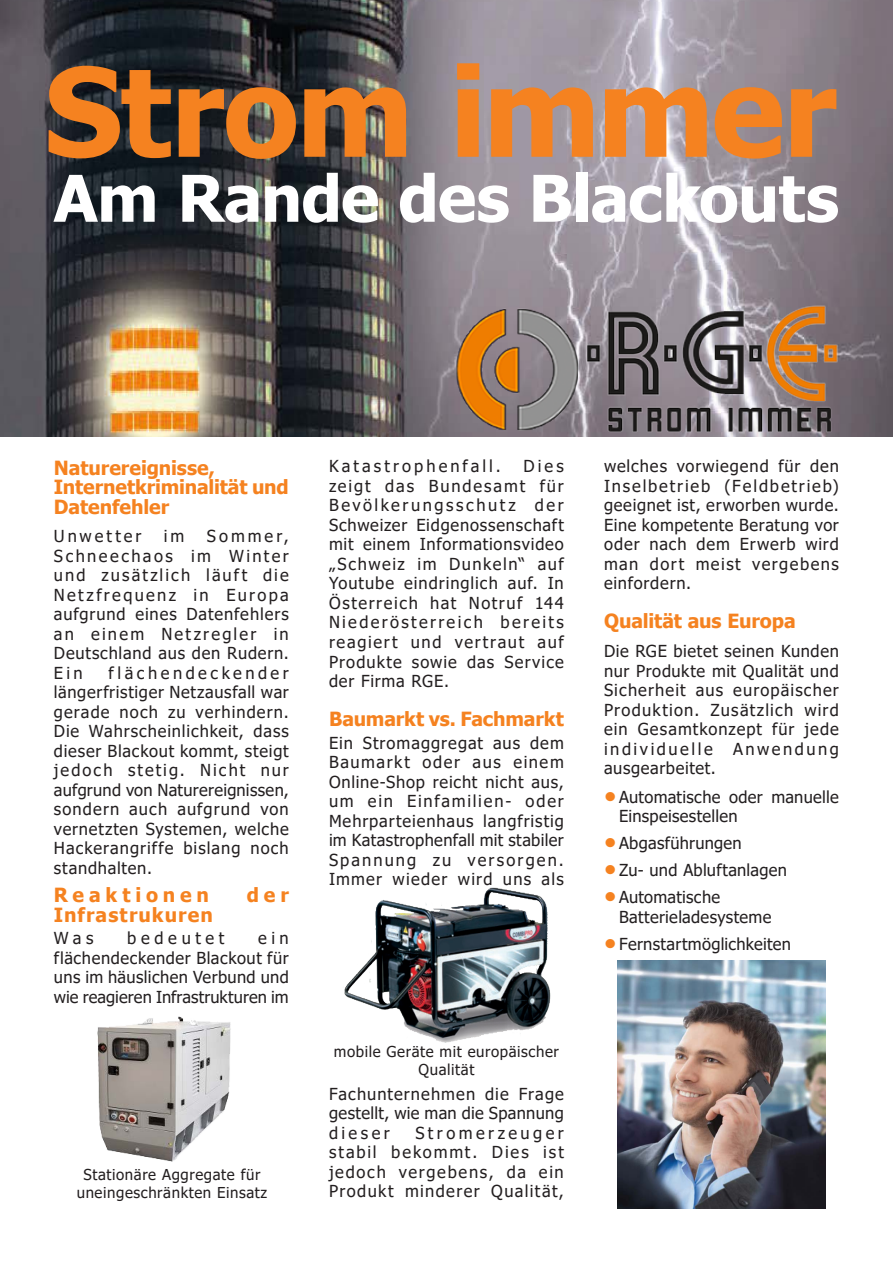
<style>
.page{position:relative;width:893px;height:1263px;background:#fff}
.page>*{position:absolute;margin:0;border:0;box-sizing:border-box;transform-origin:0 0}
.Title_main{font:700 123px "Tahoma";letter-spacing:-.02em;color:#f58220}
.Volume_IssueNo{font:700 64.5px "Tahoma";letter-spacing:-.015em;color:#fff}
.Head1{font:700 19.5px/19.5px "Tahoma";letter-spacing:-.005em;color:#f58220}
.Head1-2{font:700 19.5px "Tahoma";letter-spacing:.055em;color:#f58220}
.Head1-3{font:700 19.5px "Tahoma";letter-spacing:.245em;color:#f58220}
.MainText{font:16.5px/19.5px "Tahoma";letter-spacing:.07em;color:#231f20;text-align:justify}
.Head1-4{font:16.5px/19.5px "Tahoma";letter-spacing:.04em;color:#231f20;text-align:justify}
.Head1-5{font:16.5px/19.5px "Tahoma";letter-spacing:.02em;color:#231f20}
.Head1-6{font:16.5px/19.5px "Tahoma";letter-spacing:.015em;color:#231f20}
.MainText-2{font:16.5px "Tahoma";letter-spacing:.185em;color:#231f20}
.Head1-7{font:16.5px "Tahoma";letter-spacing:.18em;color:#231f20}
.MainText-3{font:16.5px "Tahoma";letter-spacing:.28em;color:#231f20}
.t1{font:15px/18px "Tahoma";letter-spacing:.04em;color:#231f20;text-align:center}
.s1{font-weight:700;font-size:19.5px;color:#f58220}
</style>
<div class="page">
<img style="left:0;top:0;width:893px;height:436px">
<img style="left:446px;top:303px;width:393px;height:130px">
<img style="left:344px;top:888px;width:207px;height:155px">
<img style="left:617px;top:960px;width:209px;height:249px">
<img style="left:97px;top:1016px;width:134px;height:146px">
<p class="Title_main" style="left:44px;top:26px;width:794px">Strom immer</p>
<p class="Volume_IssueNo" style="left:54px;top:153px;width:787px">Am Rande des Blackouts</p>
<p class="Head1" style="left:54px;top:459px;width:236px">Naturereignisse,<br>Internetkriminalität und<br>Datenfehler</p>
<p class="Head1-7" style="left:54px;top:525px;width:89px">Unwetter</p>
<p class="Head1-4" style="left:164px;top:527px;width:22px">im</p>
<p class="Head1-4" style="left:54px;top:527px;width:236px;text-indent:153px">Sommer, Schneechaos im Winter und zusätzlich läuft die Netzfrequenz in Europa aufgrund eines Datenfehlers an einem Netzregler in Deutschland aus den Rudern.<br>Ein</p>
<p class="Head1-4" style="left:54px;top:664px;width:236px;text-indent:55px">flächendeckender längerfristiger Netzausfall war gerade noch zu verhindern.<br>Die Wahrscheinlichkeit, dass dieser Blackout kommt, steigt jedoch stetig. Nicht nur aufgrund von Naturereignissen, sondern auch aufgrund von vernetzten Systemen, welche Hackerangriffe bislang noch standhalten.</p>
<p class="Head1-3" style="left:54px;top:881px;width:157px">Reaktionen</p>
<p class="Head1" style="left:247px;top:886px;width:43px">der</p>
<p class="Head1-2" style="left:54px;top:901px;width:161px">Infrastrukuren</p>
<p class="MainText" style="left:54px;top:929px;width:41px">Was</p>
<p class="MainText-3" style="left:127px;top:927px;width:99px">bedeutet</p>
<p class="MainText" style="left:54px;top:929px;width:236px;text-indent:204px">ein flächendeckender Blackout für uns im häuslichen Verbund und wie reagieren Infrastrukturen im</p>
<p class="t1" style="left:77px;top:1166px;width:192px">Stationäre Aggregate für uneingeschränkten Einsatz</p>
<p class="MainText-2" style="left:329px;top:455px;width:173px">Katastrophenfall.</p>
<p class="MainText" style="left:329px;top:458px;width:236px;text-indent:195px">Dies zeigt das Bundesamt für Bevölkerungsschutz der Schweizer Eidgenossenschaft mit einem Informationsvideo „Schweiz im Dunkeln“ auf Youtube eindringlich auf. In Österreich hat Notruf 144<br>Niederösterreich bereits reagiert und vertraut auf Produkte sowie das Service der Firma RGE.</p>
<p class="Head1" style="left:329px;top:710px;width:236px">Baumarkt vs. Fachmarkt</p>
<p class="MainText" style="left:329px;top:734px;width:236px">Ein Stromaggregat aus dem Baumarkt oder aus einem Online-Shop reicht nicht aus, um ein Einfamilien- oder Mehrparteienhaus langfristig im Katastrophenfall mit stabiler Spannung zu versorgen.<br>Immer wieder wird uns als</p>
<p class="t1" style="left:334px;top:1043px;width:226px">mobile Geräte mit europäischer<br>Qualität</p>
<p class="MainText" style="left:329px;top:1085px;width:236px">Fachunternehmen die Frage gestellt, wie man die Spannung dieser</p>
<p class="MainText" style="left:329px;top:1124px;width:236px;text-indent:86px">Stromerzeuger stabil bekommt. Dies ist jedoch vergebens, da ein Produkt minderer Qualität,</p>
<p class="MainText" style="left:604px;top:458px;width:236px">welches vorwiegend für den Inselbetrieb (Feldbetrieb) geeignet ist, erworben wurde.<br>Eine kompetente Beratung vor oder nach dem Erwerb wird man dort meist vergebens einfordern.</p>
<p class="Head1" style="left:604px;top:612px;width:193px">Qualität aus Europa</p>
<p class="Head1-4" style="left:604px;top:642px;width:236px">Die RGE bietet seinen Kunden nur Produkte mit Qualität und Sicherheit aus europäischer Produktion. Zusätzlich wird ein Gesamtkonzept für jede individuelle Anwendung ausgearbeitet.</p>
<p class="Head1-5" style="left:619px;top:788px;width:221px;text-indent:-15px"><span class="s1">•</span>Automatische oder manuelle<br>Einspeisestellen</p>
<p class="Head1-5" style="left:604px;top:834px;width:139px"><span class="s1">•</span>Abgasführungen</p>
<p class="Head1-6" style="left:604px;top:861px;width:185px"><span class="s1">•</span>Zu- und Abluftanlagen</p>
<p class="Head1-6" style="left:619px;top:888px;width:154px;text-indent:-15px"><span class="s1">•</span>Automatische<br>Batterieladesysteme</p>
<p class="Head1-5" style="left:604px;top:935px;width:189px"><span class="s1">•</span>Fernstartmöglichkeiten</p>
</div>
